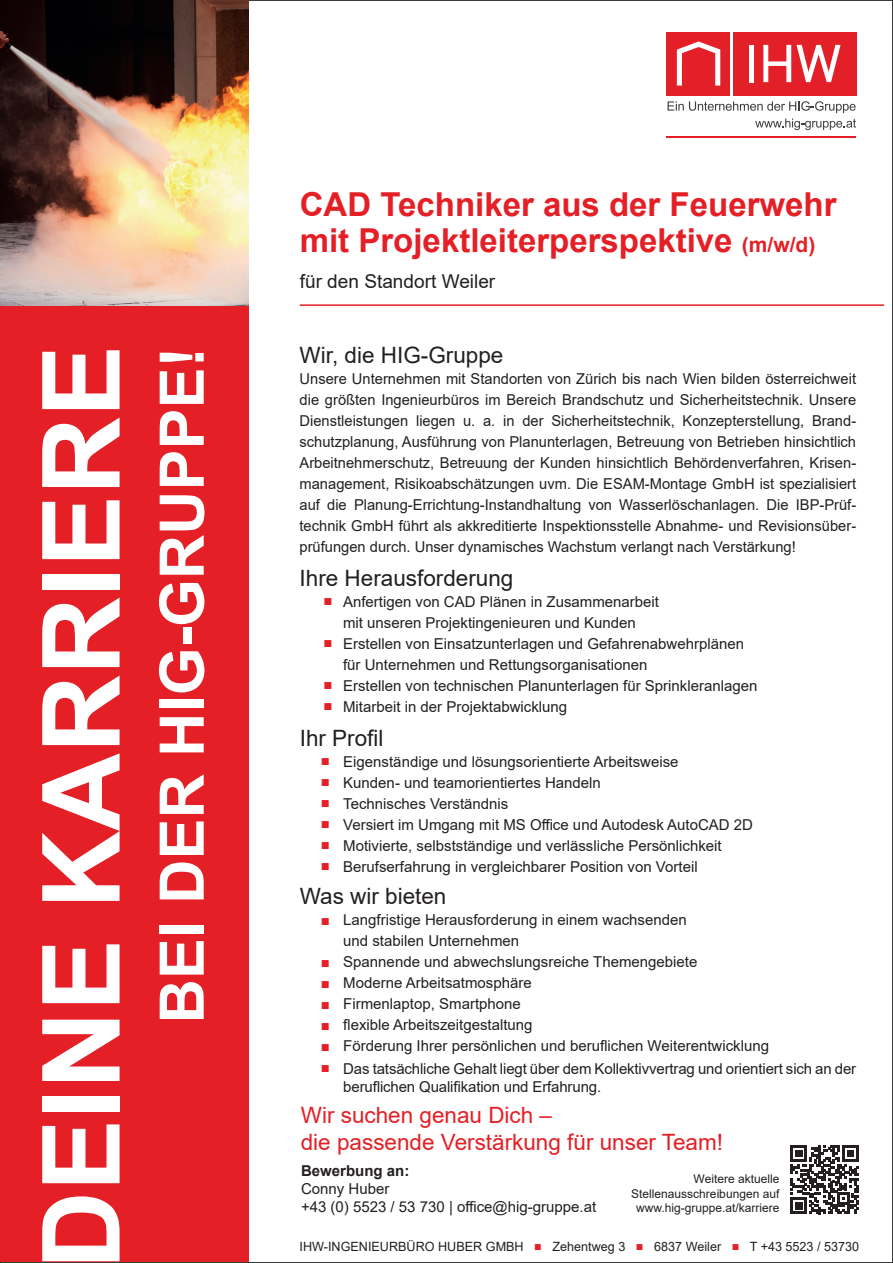
<style>
.page{position:relative;width:893px;height:1263px;background:#fff}
.page>*{position:absolute;margin:0;border:0;box-sizing:border-box;transform-origin:0 0}
.t1{font:700 108px "Arial";color:#fff}
.t2{font:700 61.5px "Arial";color:#fff}
.t3{font:700 33px/36px "Arial";color:#e41f25}
.t4{font:22.5px "Arial";color:#231f20}
.t5{font:22.5px/27px "Arial";color:#e41f25}
.t6{font:19.05px "Arial";color:#231f20}
.t7{font:15px/21px "Arial";color:#231f20}
.t8{font:700 15px "Arial";color:#231f20}
.t9{font:12.75px "Arial";color:#231f20}
.t10{font:12px/14.4px "Arial";color:#231f20;text-align:right}
.s1{font-size:21px}
.s2{color:#e41f25}
</style>
<div class="page">
<div style="left:0;top:306px;width:249px;height:955px;background:#e41f25"></div>
<img style="left:0;top:0;width:249px;height:306px">
<hr style="left:300px;top:304px;width:584px;height:2px;background:#e41f25">
<svg style="left:790px;top:1145px;width:69px;height:69px"></svg>
<svg style="left:668px;top:101px;width:188px;height:12px"></svg>
<svg style="left:755px;top:119px;width:101px;height:11px"></svg>
<hr style="left:667px;top:136px;width:189px;height:2px;background:#e41f25">
<div style="left:733px;top:32px;width:123px;height:63px;background:#e32027"></div>
<div style="left:667px;top:32px;width:63px;height:63px;background:#e32027"></div>
<svg style="left:677px;top:41px;width:44px;height:45px"></svg>
<div style="left:749px;top:45px;width:5px;height:37px;background:#fff"></div>
<svg style="left:763px;top:45px;width:77px;height:37px"></svg>
<h1 class="t1" style="left:6px;top:1269px;width:926px;rotate:-90deg">DEINE KARRIERE</h1>
<h2 class="t2" style="left:139px;top:1023px;width:678px;rotate:-90deg">BEI DER HIG-GRUPPE!</h2>
<h3 class="t3" style="left:300px;top:187px;width:538px">CAD Techniker aus der Feuerwehr mit Projektleiterperspektive <span class="s1">(m/w/d)</span></h3>
<p class="t6" style="left:300px;top:268px;width:197px">für den Standort Weiler</p>
<h3 class="t4" style="left:300px;top:340px;width:205px">Wir, die HIG-Gruppe</h3>
<p class="t7" style="left:300px;top:368px;width:558px;text-align:justify">Unsere Unternehmen mit Standorten von Zürich bis nach Wien bilden österreichweit die größten Ingenieurbüros im Bereich Brandschutz und Sicherheitstechnik. Unsere Dienstleistungen liegen u. a. in der Sicherheitstechnik, Konzepterstellung, Brand&shy;schutzplanung, Ausführung von Planunterlagen, Betreuung von Betrieben hinsichtlich Arbeitnehmerschutz, Betreuung der Kunden hinsichtlich Behördenverfahren, Krisen&shy;management, Risikoabschätzungen uvm. Die ESAM-Montage GmbH ist spezialisiert auf die Planung-Errichtung-Instandhaltung von Wasserlöschanlagen. Die IBP-Prüf&shy;technik GmbH führt als akkreditierte Inspektionsstelle Abnahme- und Revisionsüber&shy;prüfungen durch. Unser dynamisches Wachstum verlangt nach Verstärkung!</p>
<h3 class="t4" style="left:300px;top:562px;width:215px">Ihre Herausforderung</h3>
<p class="t7" style="left:324px;top:591px;width:337px;text-align:center"><span class="s2">■</span> Anfertigen von CAD Plänen in Zusammenarbeit mit unseren Projektingenieuren und Kunden</p>
<p class="t7" style="left:343px;top:633px;width:403px;text-indent:-20px"><span class="s2">■</span> Erstellen von Einsatzunterlagen und Gefahrenabwehrplänen für Unternehmen und Rettungsorganisationen</p>
<p class="t7" style="left:324px;top:675px;width:435px"><span class="s2">■</span> Erstellen von technischen Planunterlagen für Sprinkleranlagen</p>
<p class="t7" style="left:324px;top:696px;width:245px"><span class="s2">■</span> Mitarbeit in der Projektabwicklung</p>
<h3 class="t4" style="left:300px;top:722px;width:85px">Ihr Profil</h3>
<p class="t7" style="left:321px;top:751px;width:359px"><span class="s2">■</span> Eigenständige und lösungsorientierte Arbeitsweise</p>
<p class="t7" style="left:321px;top:772px;width:282px"><span class="s2">■</span> Kunden- und teamorientiertes Handeln</p>
<p class="t7" style="left:321px;top:793px;width:189px"><span class="s2">■</span> Technisches Verständnis</p>
<p class="t7" style="left:321px;top:814px;width:434px"><span class="s2">■</span> Versiert im Umgang mit MS Office und Autodesk AutoCAD 2D</p>
<p class="t7" style="left:321px;top:835px;width:402px"><span class="s2">■</span> Motivierte, selbstständige und verlässliche Persönlichkeit</p>
<p class="t7" style="left:321px;top:856px;width:378px"><span class="s2">■</span> Berufserfahrung in vergleichbarer Position von Vorteil</p>
<h3 class="t4" style="left:300px;top:881px;width:148px">Was wir bieten</h3>
<p class="t7" style="left:343px;top:909px;width:345px;text-indent:-22px"><span class="s2">■</span> Langfristige Herausforderung in einem wachsenden und stabilen Unternehmen</p>
<p class="t7" style="left:321px;top:951px;width:378px"><span class="s2">■</span> Spannende und abwechslungsreiche Themengebiete</p>
<p class="t7" style="left:321px;top:972px;width:212px"><span class="s2">■</span> Moderne Arbeitsatmosphäre</p>
<p class="t7" style="left:321px;top:993px;width:202px"><span class="s2">■</span> Firmenlaptop, Smartphone</p>
<p class="t7" style="left:321px;top:1014px;width:213px"><span class="s2">■</span> flexible Arbeitszeitgestaltung</p>
<p class="t7" style="left:321px;top:1035px;width:450px"><span class="s2">■</span> Förderung Ihrer persönlichen und beruflichen Weiterentwicklung</p>
<p class="t7" style="left:343px;top:1059px;width:514px;line-height:18px;text-indent:-22px"><span class="s2">■</span> Das tatsächliche Gehalt liegt über dem Kollektivvertrag und orientiert sich an der beruflichen Qualifikation und Erfahrung.</p>
<h3 class="t5" style="left:301px;top:1102px;width:424px">Wir suchen genau Dich –<br>die passende Verstärkung für unser Team!</h3>
<p class="t8" style="left:301px;top:1160px;width:110px">Bewerbung an:</p>
<p class="t7" style="left:301px;top:1180px;width:297px;line-height:18px">Conny Huber<br>+43 (0) 5523 / 53 730 | office@hig-gruppe.at</p>
<p class="t10" style="left:631px;top:1172px;width:150px">Weitere aktuelle<br>Stellenausschreibungen auf www.hig-gruppe.at/karriere</p>
<p class="t9" style="left:300px;top:1238px;width:561px">IHW-INGENIEURBÜRO HUBER GMBH <span class="s2">■</span> Zehentweg 3 <span class="s2">■</span> 6837 Weiler <span class="s2">■</span> T +43 5523 / 53730</p>
</div>
